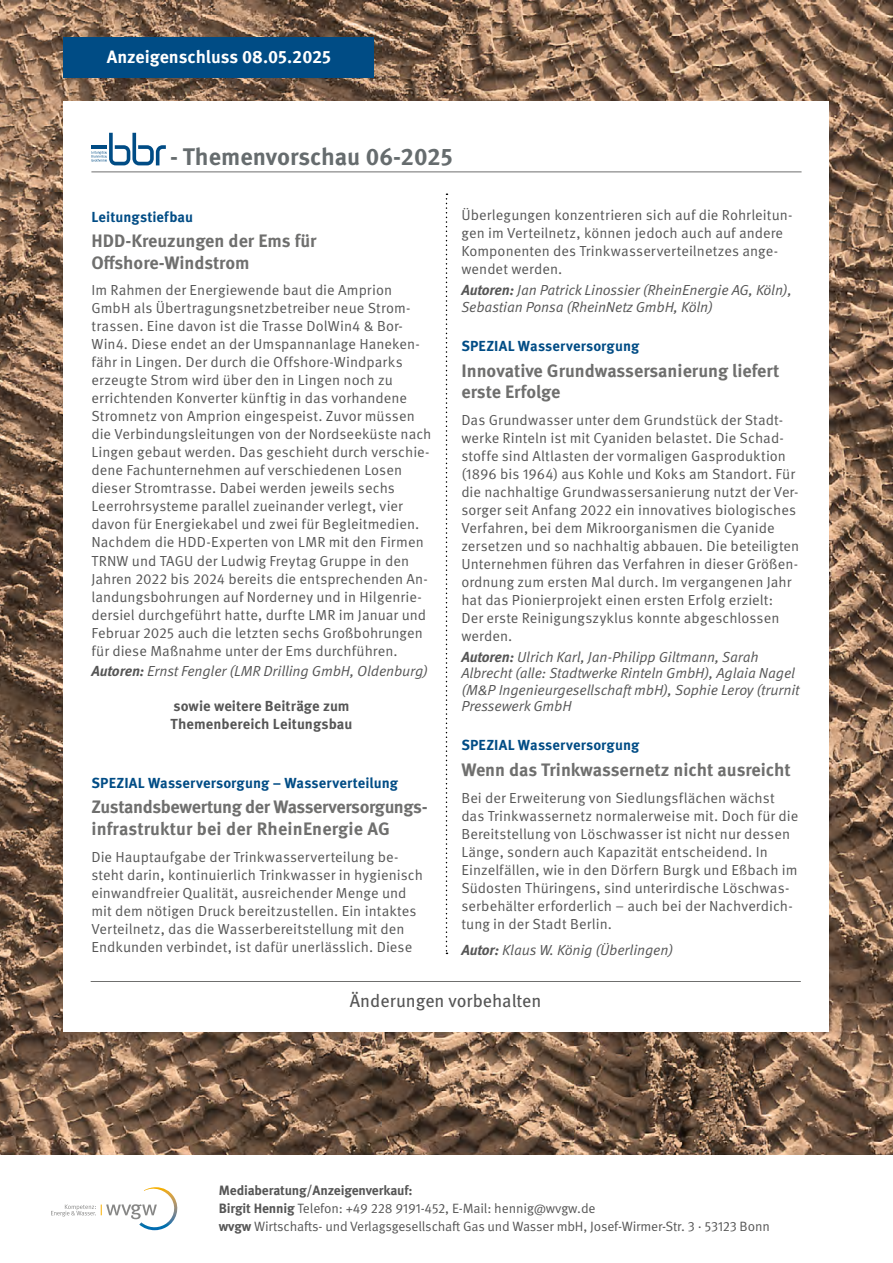
<style>
.page{position:relative;width:893px;height:1263px;background:#fff}
.page>*{position:absolute;margin:0;border:0;box-sizing:border-box;transform-origin:0 0}
.t1{font:700 24px "Meta OT";color:#666c6e}
.t2{font:700 18px/21.6px "Meta OT";color:#6f6f6e}
.t3{font:700 18px/21.6px "Meta OT";letter-spacing:-.02em;color:#6f6f6e}
.t4{font:18px "Meta OT";color:#565656}
.t5{font:700 17.85px "Meta OT";color:#fff}
.t6{font:14.55px/18px "Meta OT Norm";letter-spacing:.005em;color:#565656}
.t7{font:14.55px/16.5px "Meta OT Norm Ita";letter-spacing:-.01em;color:#565656}
.t8{font:700 14.55px "Meta OT";letter-spacing:.01em;color:#004c85}
.t9{font:700 14.55px/18px "Meta OT";letter-spacing:.005em;color:#565656}
.t10{font:13.5px/18px "Meta OT Norm";letter-spacing:-.01em;color:#565656}
.t11{font:700 13.5px "Meta OT";letter-spacing:-.01em;color:#565656}
.s1{font-family:"Meta OT";font-weight:700;font-style:italic}
.s2{font-family:"Meta OT";font-weight:700}
</style>
<div class="page">
<img style="left:0;top:0;width:893px;height:1154px">
<div style="left:64px;top:101px;width:765px;height:931px;background:#fff"></div>
<div style="left:64px;top:37px;width:310px;height:41px;background:#004c85"></div>
<hr style="left:91px;top:171px;width:710px;height:1px;background:#6f6f6e">
<svg style="left:91px;top:133px;width:75px;height:32px"></svg>
<hr style="left:91px;top:145px;width:16px;height:4px;background:#004c85">
<svg style="left:51px;top:1187px;width:127px;height:43px"></svg>
<svg style="left:446px;top:194px;width:1px;height:760px"></svg>
<hr style="left:91px;top:981px;width:710px;height:1px;background:#6f6f6e">
<p class="t5" style="left:107px;top:46px;width:226px">Anzeigenschluss 08.05.2025</p>
<h1 class="t1" style="left:170px;top:143px;width:284px">- Themenvorschau 06-2025</h1>
<p class="t8" style="left:91px;top:208px;width:103px">Leitungstiefbau</p>
<p class="t2" style="left:91px;top:231px;width:227px">HDD-Kreuzungen der Ems für<br>Offshore-Windstrom</p>
<p class="t6" style="left:91px;top:282px;width:341px">Im Rahmen der Energiewende baut die Amprion GmbH als Übertragungsnetzbetreiber neue Strom&shy;trassen. Eine davon ist die Trasse DolWin4 &amp; Bor-Win4. Diese endet an der Umspannanlage Haneken&shy;fähr in Lingen. Der durch die Offshore-Windparks erzeugte Strom wird über den in Lingen noch zu errichtenden Konverter künftig in das vorhandene Stromnetz von Amprion eingespeist. Zuvor müssen die Verbindungsleitungen von der Nordseeküste nach Lingen gebaut werden. Das geschieht durch verschie&shy;dene Fachunternehmen auf verschiedenen Losen dieser Stromtrasse. Dabei werden jeweils sechs Leerrohrsysteme parallel zueinander verlegt, vier davon für Energiekabel und zwei für Begleitmedien.<br>Nachdem die HDD-Experten von LMR mit den Firmen TRNW und TAGU der Ludwig Freytag Gruppe in den Jahren 2022 bis 2024 bereits die entsprechenden An&shy;landungsbohrungen auf Norderney und in Hilgenrie&shy;dersiel durchgeführt hatte, durfte LMR im Januar und Februar 2025 auch die letzten sechs Großbohrungen für diese Maßnahme unter der Ems durchführen.</p>
<p class="t7" style="left:91px;top:663px;width:338px"><span class="s1">Autoren:</span> Ernst Fengler (LMR Drilling GmbH, Oldenburg)</p>
<p class="t9" style="left:171px;top:697px;width:183px">sowie weitere Beiträge zum<br>Themenbereich Leitungsbau</p>
<p class="t8" style="left:91px;top:774px;width:308px">SPEZIAL Wasserversorgung – Wasserverteilung</p>
<p class="t3" style="left:91px;top:797px;width:338px">Zustandsbewertung der Wasserversorgungs&shy;infrastruktur bei der RheinEnergie AG</p>
<p class="t6" style="left:91px;top:848px;width:333px">Die Hauptaufgabe der Trinkwasserverteilung be&shy;steht darin, kontinuierlich Trinkwasser in hygienisch einwandfreier Qualität, ausreichender Menge und mit dem nötigen Druck bereitzustellen. Ein intaktes Verteilnetz, das die Wasserbereitstellung mit den Endkunden verbindet, ist dafür unerlässlich. Diese</p>
<p class="t6" style="left:461px;top:207px;width:333px">Überlegungen konzentrieren sich auf die Rohrleitun&shy;gen im Verteilnetz, können jedoch auch auf andere Komponenten des Trinkwasserverteilnetzes ange&shy;wendet werden.</p>
<p class="t7" style="left:461px;top:282px;width:332px"><span class="s1">Autoren:</span> Jan Patrick Linossier (RheinEnergie AG, Köln),<br>Sebastian Ponsa (RheinNetz GmbH, Köln)</p>
<p class="t8" style="left:461px;top:337px;width:179px">SPEZIAL Wasserversorgung</p>
<p class="t2" style="left:461px;top:360px;width:320px">Innovative Grundwassersanierung liefert erste Erfolge</p>
<p class="t6" style="left:461px;top:411px;width:339px">Das Grundwasser unter dem Grundstück der Stadt&shy;werke Rinteln ist mit Cyaniden belastet. Die Schad&shy;stoffe sind Altlasten der vormaligen Gasproduktion (1896 bis 1964) aus Kohle und Koks am Standort. Für die nachhaltige Grundwassersanierung nutzt der Ver&shy;sorger seit Anfang 2022 ein innovatives biologisches Verfahren, bei dem Mikroorganismen die Cyanide zersetzen und so nachhaltig abbauen. Die beteiligten Unternehmen führen das Verfahren in dieser Größen&shy;ordnung zum ersten Mal durch. Im vergangenen Jahr hat das Pionierprojekt einen ersten Erfolg erzielt:<br>Der erste Reinigungszyklus konnte abgeschlossen werden.</p>
<p class="t7" style="left:461px;top:649px;width:340px"><span class="s1">Autoren:</span> Ulrich Karl, Jan-Philipp Giltmann, Sarah Albrecht (alle: Stadtwerke Rinteln GmbH), Aglaia Nagel (M&amp;P Ingenieurgesellschaft mbH), Sophie Leroy (trurnit Pressewerk GmbH</p>
<p class="t8" style="left:461px;top:737px;width:179px">SPEZIAL Wasserversorgung</p>
<p class="t2" style="left:461px;top:760px;width:331px">Wenn das Trinkwassernetz nicht ausreicht</p>
<p class="t6" style="left:461px;top:789px;width:338px">Bei der Erweiterung von Siedlungsflächen wächst das Trinkwassernetz normalerweise mit. Doch für die Bereitstellung von Löschwasser ist nicht nur dessen Länge, sondern auch Kapazität entscheidend. In Einzelfällen, wie in den Dörfern Burgk und Eßbach im Südosten Thüringens, sind unterirdische Löschwas&shy;serbehälter erforderlich – auch bei der Nachverdich&shy;tung in der Stadt Berlin.</p>
<p class="t7" style="left:461px;top:942px;width:213px"><span class="s1">Autor:</span> Klaus W. König (Überlingen)</p>
<p class="t4" style="left:350px;top:990px;width:193px">Änderungen vorbehalten</p>
<p class="t11" style="left:219px;top:1182px;width:195px">Mediaberatung/Anzeigenverkauf:</p>
<p class="t10" style="left:219px;top:1200px;width:552px"><span class="s2">Birgit Hennig</span> Telefon: +49 228 9191-452, E-Mail: hennig@wvgw.de<br><span class="s2">wvgw</span> Wirtschafts- und Verlagsgesellschaft Gas und Wasser mbH, Josef-Wirmer-Str. 3 · 53123 Bonn</p>
</div>
